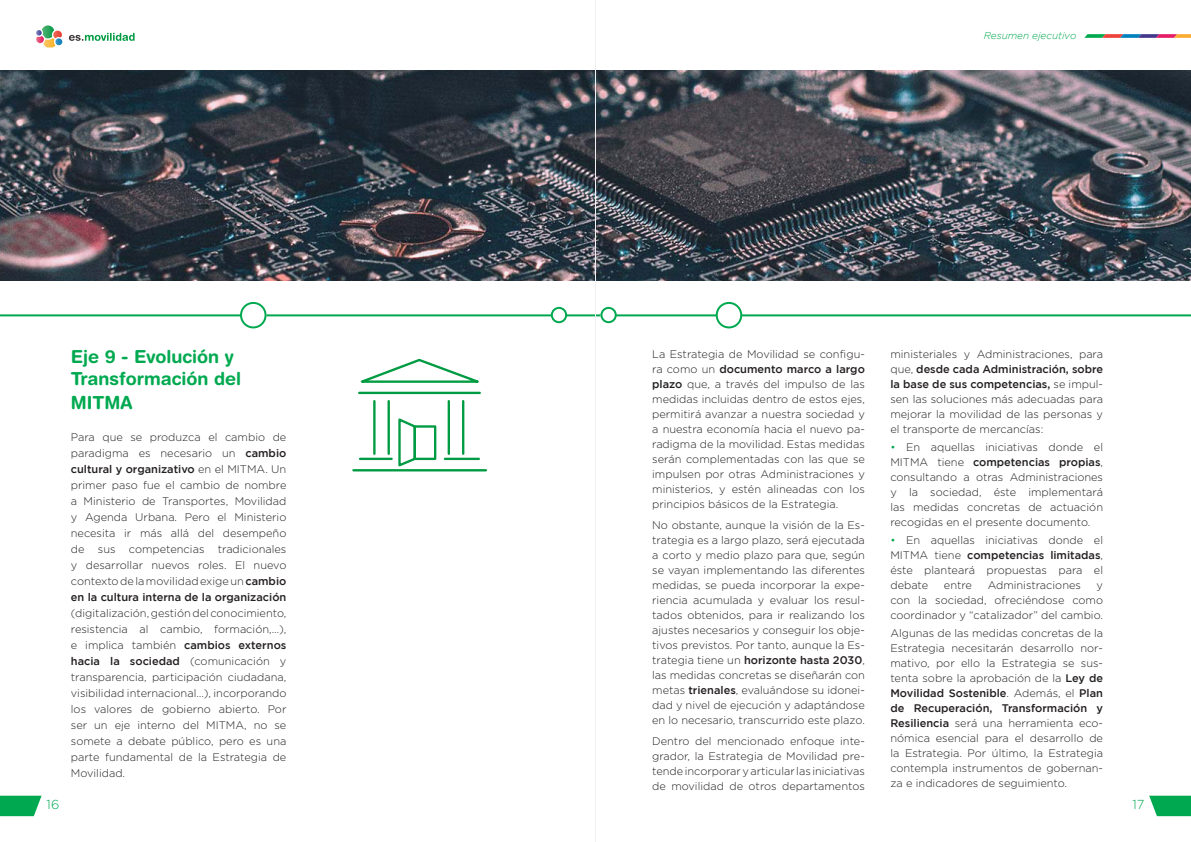
<style>
.page{position:relative;width:1191px;height:842px;background:#fff}
.page>*{position:absolute;margin:0;border:0;box-sizing:border-box;transform-origin:0 0}
.t1{font:700 18px/21.6px "Helvetica Rounded LT Std";color:#00a950}
.t2{font:300 13px "Gotham";color:#00a950}
.t3{font:300 11px/15px "Gotham";color:#231f20;text-align:justify}
.t4{font:italic 300 10px "Gotham";color:#00a950}
.s1{font-weight:500}
.s2{color:#00a950}
</style>
<div class="page">
<svg style="left:0;top:796px;width:42px;height:20px"></svg>
<svg style="left:1149px;top:796px;width:42px;height:20px"></svg>
<hr style="left:0;top:314px;width:241px;height:2px;background:#00a950">
<div style="left:240px;top:302px;width:26px;height:26px;border:2px solid #00a950;border-radius:50%"></div>
<div style="left:551px;top:307px;width:16px;height:16px;border:2px solid #00a950;border-radius:50%"></div>
<div style="left:600px;top:307px;width:17px;height:16px;border:2px solid #00a950;border-radius:50%"></div>
<div style="left:715px;top:302px;width:27px;height:26px;border:2px solid #00a950;border-radius:50%"></div>
<hr style="left:266px;top:314px;width:286px;height:2px;background:#00a950">
<hr style="left:566px;top:314px;width:34px;height:2px;background:#00a950">
<hr style="left:615px;top:314px;width:102px;height:2px;background:#00a950">
<hr style="left:741px;top:314px;width:450px;height:2px;background:#00a950">
<hr style="left:359px;top:392px;width:121px;height:2px;background:#009b42">
<hr style="left:373px;top:401px;width:2px;height:53px;background:#009b42">
<hr style="left:387px;top:401px;width:3px;height:53px;background:#009b42">
<hr style="left:447px;top:401px;width:3px;height:53px;background:#009b42">
<hr style="left:462px;top:401px;width:2px;height:53px;background:#009b42">
<hr style="left:360px;top:458px;width:31px;height:2px;background:#009b42">
<hr style="left:353px;top:469px;width:133px;height:2px;background:#009b42">
<svg style="left:360px;top:358px;width:119px;height:25px"></svg>
<svg style="left:398px;top:418px;width:19px;height:49px"></svg>
<div style="left:413px;top:425px;width:23px;height:35px;border:2px solid #009b42"></div>
<hr style="left:445px;top:458px;width:34px;height:2px;background:#009b42">
<svg style="left:1084px;top:34px;width:107px;height:4px"></svg>
<img style="left:0;top:71px;width:1191px;height:210px">
<hr style="left:595px;top:0;width:1px;height:842px;background:#f3f0f1">
<svg style="left:69px;top:33px;width:66px;height:8px"></svg>
<svg style="left:36px;top:25px;width:26px;height:22px"></svg>
<p class="t1" style="left:71px;top:346px;width:172px">Eje 9 - Evolución y<br>Transformación del</p>
<p class="t1" style="left:71px;top:391px;width:63px">MITMA</p>
<p class="t3" style="left:71px;top:429px;width:217px;line-height:16px">Para que se produzca el cambio de paradigma es necesario un <span class="s1">cambio cultural y organizativo</span> en el MITMA. Un primer paso fue el cambio de nombre a Ministerio de Transportes, Movilidad y Agenda Urbana. Pero el Ministerio necesita ir más allá del desempeño de sus competencias tradicionales y desarrollar nuevos roles. El nuevo contexto de la movilidad exige un <span class="s1">cambio en la cultura interna de la organización </span>(digitalización, gestión del conocimiento, resistencia al cambio, formación,…), e implica también <span class="s1">cambios externos hacia la sociedad</span> (comunicación y transparencia, participación ciudadana, visibilidad internacional…), incorporando los valores de gobierno abierto. Por ser un eje interno del MITMA, no se somete a debate público, pero es una parte fundamental de la Estrategia de Movilidad.</p>
<p class="t4" style="left:983px;top:30px;width:94px">Resumen ejecutivo</p>
<p class="t3" style="left:652px;top:347px;width:214px">La Estrategia de Movilidad se configu&shy;ra como un <span class="s1">documento marco a largo plazo</span> que, a través del impulso de las medidas incluidas dentro de estos ejes, permitirá avanzar a nuestra sociedad y a nuestra economía hacia el nuevo pa&shy;radigma de la movilidad. Estas medidas serán complementadas con las que se impulsen por otras Administraciones y ministerios, y estén alineadas con los principios básicos de la Estrategia.</p>
<p class="t3" style="left:652px;top:517px;width:214px">No obstante, aunque la visión de la Es&shy;trategia es a largo plazo, será ejecutada a corto y medio plazo para que, según se vayan implementando las diferentes medidas, se pueda incorporar la expe&shy;riencia acumulada y evaluar los resul&shy;tados obtenidos, para ir realizando los ajustes necesarios y conseguir los obje&shy;tivos previstos. Por tanto, aunque la Es&shy;trategia tiene un <span class="s1">horizonte hasta 2030</span>, las medidas concretas se diseñarán con metas <span class="s1">trienales</span>, evaluándose su idonei&shy;dad y nivel de ejecución y adaptándose en lo necesario, transcurrido este plazo.</p>
<p class="t3" style="left:652px;top:733px;width:214px">Dentro del mencionado enfoque inte&shy;grador, la Estrategia de Movilidad pre&shy;tende incorporar y articular las iniciativas de movilidad de otros departamentos</p>
<p class="t3" style="left:890px;top:347px;width:214px">ministeriales y Administraciones, para que, <span class="s1">desde cada Administración, sobre la base de sus competencias,</span> se impul&shy;sen las soluciones más adecuadas para mejorar la movilidad de las personas y el transporte de mercancías:</p>
<p class="t3" style="left:890px;top:439px;width:214px"><span class="s2">•</span> En aquellas iniciativas donde el MITMA tiene <span class="s1">competencias propias</span>, consultando a otras Administraciones y la sociedad, éste implementará las medidas concretas de actuación recogidas en el presente documento.</p>
<p class="t3" style="left:890px;top:532px;width:214px"><span class="s2">•</span> En aquellas iniciativas donde el MITMA tiene <span class="s1">competencias limitadas</span>, éste planteará propuestas para el debate</p>
<p class="t3" style="left:944px;top:577px;width:30px">entre</p>
<p class="t3" style="left:987px;top:577px;width:95px">Administraciones</p>
<p class="t3" style="left:890px;top:577px;width:214px;text-indent:206px">y con la sociedad, ofreciéndose como coordinador y “catalizador” del cambio.</p>
<p class="t3" style="left:890px;top:625px;width:214px">Algunas de las medidas concretas de la Estrategia necesitarán desarrollo nor&shy;mativo, por ello la Estrategia se sus&shy;tenta sobre la aprobación de la <span class="s1">Ley de Movilidad Sostenible</span>. Además, el <span class="s1">Plan de Recuperación, Transformación y Resiliencia</span> será una herramienta eco&shy;nómica esencial para el desarrollo de la Estrategia. Por último, la Estrategia contempla instrumentos de gobernan&shy;za e indicadores de seguimiento.</p>
<p class="t2" style="left:47px;top:797px;width:14px">16</p>
<p class="t2" style="left:1132px;top:797px;width:13px">17</p>
</div>
